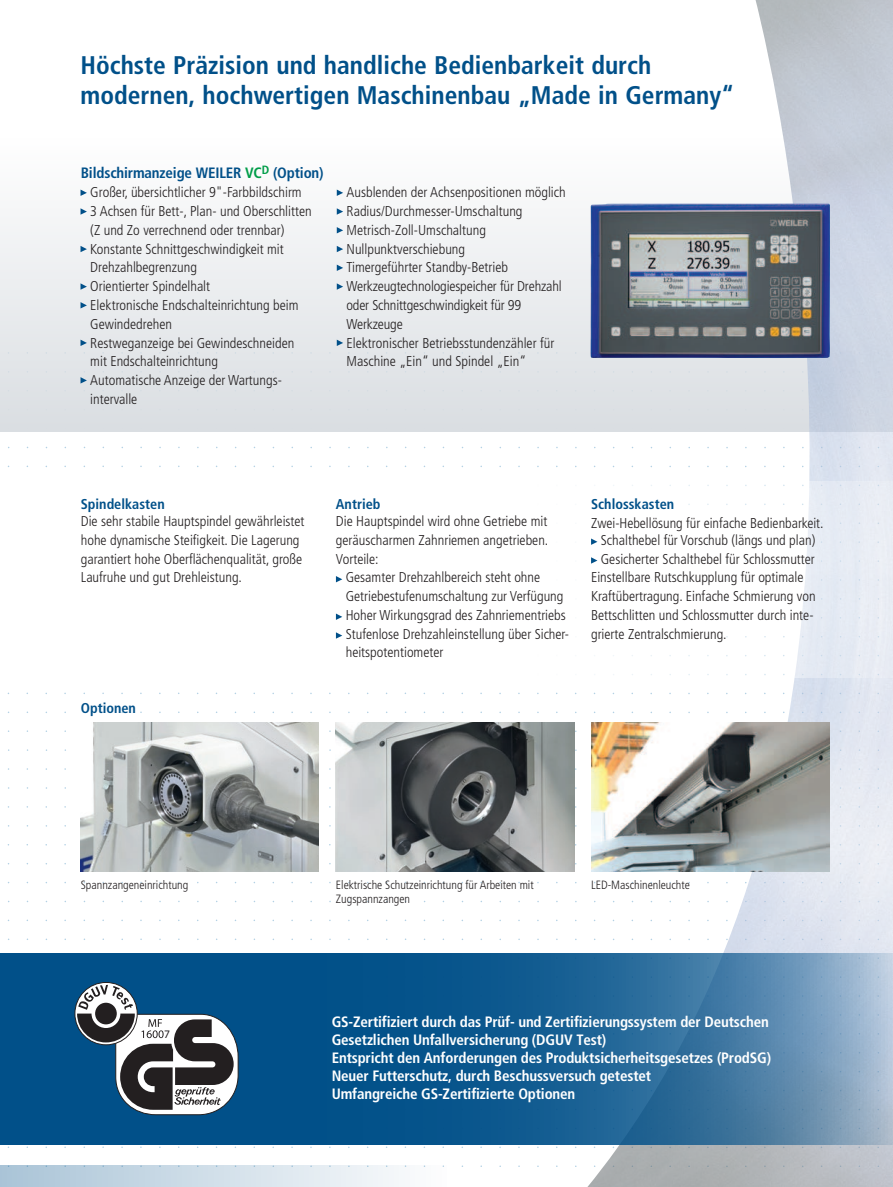
<style>
.page{position:relative;width:893px;height:1187px;background:#fff}
.page>*{position:absolute;margin:0;border:0;box-sizing:border-box;transform-origin:0 0}
.t1{font:700 condensed 25.5px/30.6px "Frutiger";color:#015089}
.t2{font:700 condensed 15px/18px "Frutiger";letter-spacing:-.01em;color:#fff}
.t3{font:700 condensed 15px "Frutiger";letter-spacing:-.01em;color:#015089}
.t4{font:300 condensed 14.25px/18.8px "Frutiger";color:#231f20}
.t5{font:700 condensed 14.25px "Frutiger";color:#015089}
.t6{font:300 condensed 12px/14.4px "Frutiger";color:#231f20}
.t7{font:11.55px "Myriad Pro";color:#231f20}
.s1{color:#009d48}
</style>
<div class="page">
<div style="left:0;top:138px;width:893px;height:294px;background:linear-gradient(to bottom,#fefefe,#dadee2)"></div>
<img style="left:586px;top:0;width:307px;height:1186px">
<div style="left:0;top:480px;width:893px;height:197px;background:#fff"></div>
<img style="left:0;top:138px;width:1px;height:583px">
<div style="left:0;top:1165px;width:446px;height:21px;background:linear-gradient(to right,#a9c4d7,#fdfdfe)"></div>
<svg style="left:335px;top:576px;width:7px;height:6px"></svg>
<svg style="left:335px;top:613px;width:7px;height:7px"></svg>
<svg style="left:335px;top:632px;width:7px;height:6px"></svg>
<svg style="left:0;top:953px;width:893px;height:191px;background:#246697"></svg>
<div style="left:74px;top:981px;width:64px;height:64px;border:1px solid #231f20;border-radius:50%"></div>
<svg style="left:77px;top:984px;width:58px;height:58px"></svg>
<svg style="left:112px;top:985px;width:127px;height:130px"></svg>
<img style="left:81px;top:722px;width:238px;height:149px">
<img style="left:591px;top:722px;width:238px;height:149px">
<img style="left:336px;top:722px;width:238px;height:149px">
<svg style="left:81px;top:189px;width:6px;height:7px"></svg>
<svg style="left:81px;top:208px;width:6px;height:7px"></svg>
<svg style="left:81px;top:246px;width:6px;height:6px"></svg>
<svg style="left:81px;top:283px;width:6px;height:7px"></svg>
<svg style="left:81px;top:302px;width:6px;height:6px"></svg>
<svg style="left:81px;top:339px;width:6px;height:7px"></svg>
<svg style="left:81px;top:371px;width:6px;height:12px"></svg>
<img style="left:590px;top:203px;width:240px;height:155px">
<svg style="left:337px;top:189px;width:6px;height:7px"></svg>
<svg style="left:337px;top:208px;width:6px;height:7px"></svg>
<svg style="left:337px;top:227px;width:6px;height:6px"></svg>
<svg style="left:337px;top:246px;width:6px;height:6px"></svg>
<svg style="left:337px;top:264px;width:6px;height:7px"></svg>
<svg style="left:337px;top:283px;width:6px;height:7px"></svg>
<svg style="left:337px;top:339px;width:6px;height:7px"></svg>
<svg style="left:591px;top:538px;width:6px;height:7px"></svg>
<svg style="left:591px;top:557px;width:6px;height:6px"></svg>
<h1 class="t1" style="left:81px;top:51px;width:655px">Höchste Präzision und handliche Bedienbarkeit durch modernen, hochwertigen Maschinenbau „Made in Germany“</h1>
<p class="t3" style="left:81px;top:166px;width:244px">Bildschirmanzeige WEILER <span class="s1">VC</span><sup>D</sup> (Option)</p>
<p class="t4" style="left:90px;top:184px;width:223px">Großer, übersichtlicher 9"-Farbbildschirm<br>3 Achsen für Bett-, Plan- und Oberschlitten (Z und Zo verrechnend oder trennbar)<br>Konstante Schnittgeschwindigkeit mit<br>Drehzahlbegrenzung<br>Orientierter Spindelhalt<br>Elektronische Endschalteinrichtung beim<br>Gewindedrehen<br>Restweganzeige bei Gewindeschneiden mit Endschalteinrichtung<br>Automatische Anzeige der Wartungs&shy;intervalle</p>
<p class="t4" style="left:346px;top:184px;width:221px">Ausblenden der Achsenpositionen möglich Radius/Durchmesser-Umschaltung Metrisch-Zoll-Umschaltung Nullpunktverschiebung<br>Timergeführter Standby-Betrieb Werkzeugtechnologiespeicher für Drehzahl oder Schnittgeschwindigkeit für 99<br>Werkzeuge<br>Elektronischer Betriebsstundenzähler für Maschine „Ein“ und Spindel „Ein“</p>
<p class="t5" style="left:81px;top:498px;width:85px">Spindelkasten</p>
<p class="t4" style="left:81px;top:513px;width:225px">Die sehr stabile Hauptspindel gewährleistet hohe dynamische Steifigkeit. Die Lagerung garantiert hohe Oberflächenqualität, große Laufruhe und gut Drehleistung.</p>
<p class="t5" style="left:81px;top:702px;width:57px">Optionen</p>
<p class="t5" style="left:336px;top:498px;width:46px">Antrieb</p>
<p class="t4" style="left:336px;top:513px;width:214px;text-align:justify">Die Hauptspindel wird ohne Getriebe mit geräuscharmen Zahnriemen angetrieben.<br>Vorteile:</p>
<p class="t4" style="left:346px;top:569px;width:225px">Gesamter Drehzahlbereich steht ohne Getriebestufenumschaltung zur Verfügung Hoher Wirkungsgrad des Zahnriementriebs Stufenlose Drehzahleinstellung über Sicher&shy;heitspotentiometer</p>
<p class="t5" style="left:591px;top:498px;width:85px">Schlosskasten</p>
<p class="t4" style="left:591px;top:515px;width:234px;line-height:17.2px;text-align:center">Zwei-Hebellösung für einfache Bedienbarkeit.<br>Schalthebel für Vorschub (längs und plan)</p>
<p class="t4" style="left:591px;top:550px;width:226px;text-indent:10px">Gesicherter Schalthebel für Schlossmutter Einstellbare Rutschkupplung für optimale Kraftübertragung. Einfache Schmierung von Bettschlitten und Schlossmutter durch inte&shy;grierte Zentralschmierung.</p>
<p class="t6" style="left:336px;top:878px;width:199px">Elektrische Schutzeinrichtung für Arbeiten mit<br>Zugspannzangen</p>
<p class="t6" style="left:81px;top:878px;width:109px">Spannzangeneinrichtung</p>
<p class="t6" style="left:591px;top:878px;width:100px">LED-Maschinenleuchte</p>
<p class="t7" style="left:164px;top:1027px;width:7px">7</p>
<p class="t2" style="left:332px;top:1014px;width:441px">GS-Zertifiziert durch das Prüf- und Zertifizierungssystem der Deutschen Gesetzlichen Unfallversicherung (DGUV Test)<br>Entspricht den Anforderungen des Produktsicherheitsgesetzes (ProdSG)<br>Neuer Futterschutz, durch Beschussversuch getestet<br>Umfangreiche GS-Zertifizierte Optionen</p>
</div>
